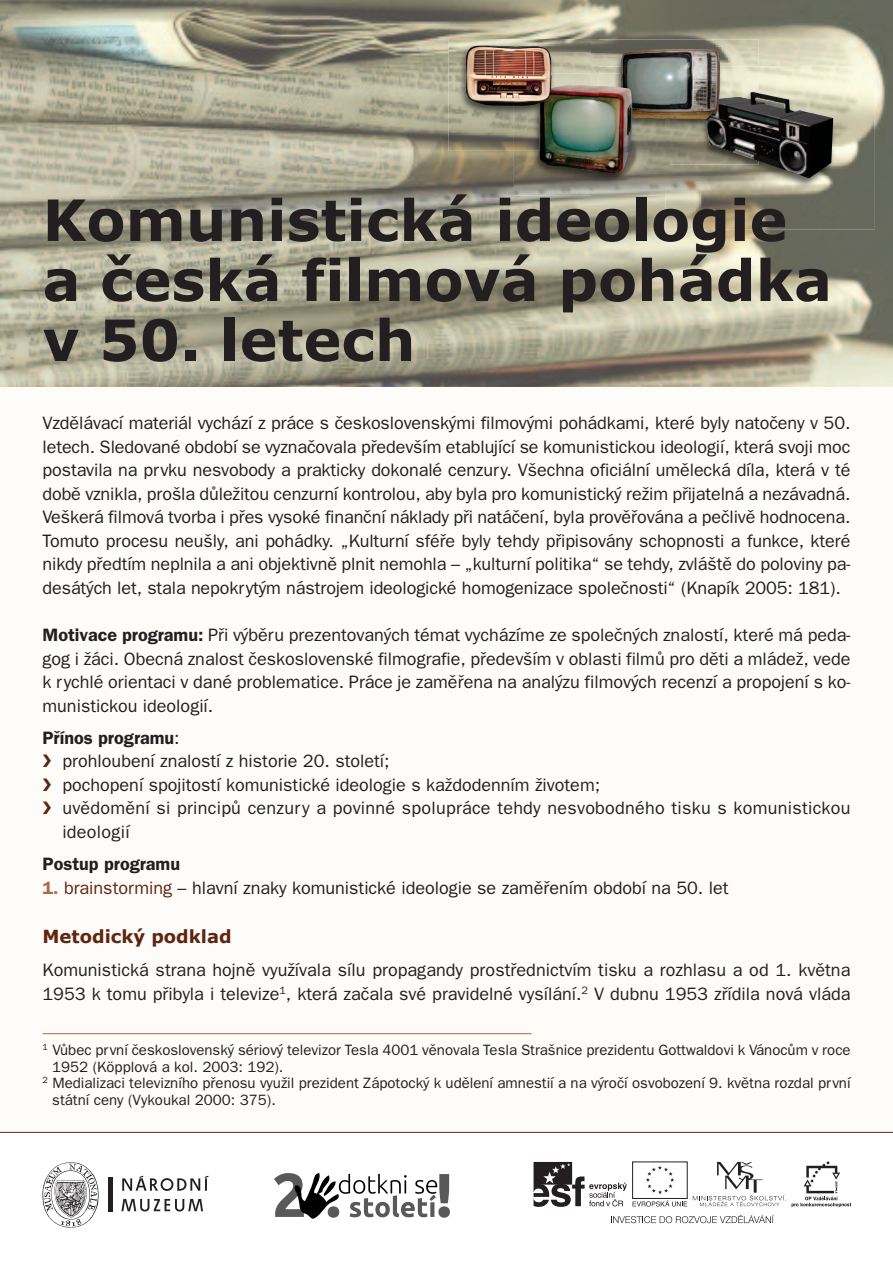
<style>
.page{position:relative;width:893px;height:1263px;background:#fff}
.page>*{position:absolute;margin:0;border:0;box-sizing:border-box;transform-origin:0 0}
.t1{font:700 57px/60px "Verdana";color:#231f20}
.t2{font:18px/23.5px "Franklin Gothic CE";color:#231f20;text-align:justify}
.t3{font:600 18px "Franklin Gothic CE";color:#231f20}
.t4{font:700 18px "Verdana";color:#5f250e}
.t5{font:15px "Franklin Gothic CE";color:#231f20}
.s1{font-weight:600}
.s2{font-weight:400}
.s3{color:#5f250e}
.s4{font-weight:600;color:#a96b49}
</style>
<div class="page">
<div style="left:0;top:0;width:893px;height:1132px;background:#fdfcf8"></div>
<svg style="left:274px;top:1173px;width:176px;height:46px"></svg>
<div style="left:632px;top:1161px;width:56px;height:38px;border:1px solid #231f20"></div>
<svg style="left:693px;top:1161px;width:158px;height:46px"></svg>
<svg style="left:611px;top:1215px;width:163px;height:8px"></svg>
<svg style="left:534px;top:1162px;width:153px;height:45px"></svg>
<svg style="left:122px;top:1176px;width:87px;height:15px"></svg>
<svg style="left:121px;top:1199px;width:82px;height:12px"></svg>
<hr style="left:108px;top:1177px;width:4px;height:35px;background:#231f20">
<svg style="left:42px;top:1162px;width:57px;height:66px"></svg>
<hr style="left:0;top:1132px;width:893px;height:1px;background:#5f250e">
<img style="left:0;top:0;width:893px;height:387px">
<img style="left:665px;top:66px;width:209px;height:164px">
<img style="left:704px;top:92px;width:129px;height:86px">
<img style="left:599px;top:39px;width:160px;height:27px">
<img style="left:670px;top:66px;width:89px;height:98px">
<img style="left:704px;top:92px;width:55px;height:69px">
<img style="left:620px;top:49px;width:100px;height:70px">
<img style="left:514px;top:151px;width:77px;height:45px">
<img style="left:591px;top:164px;width:79px;height:32px">
<img style="left:665px;top:118px;width:5px;height:46px">
<img style="left:621px;top:82px;width:49px;height:36px">
<img style="left:539px;top:85px;width:94px;height:88px">
<img style="left:449px;top:39px;width:150px;height:112px">
<img style="left:514px;top:74px;width:77px;height:77px">
<svg style="left:591px;top:66px;width:8px;height:19px"></svg>
<img style="left:539px;top:85px;width:60px;height:66px">
<img style="left:465px;top:45px;width:86px;height:61px">
<hr style="left:43px;top:1033px;width:488px;height:1px;background:#a96b49">
<h1 class="t1" style="left:43px;top:188px;width:791px">Komunistická ideologie a česká filmová pohádka v 50. letech</h1>
<p class="t2" style="left:43px;top:413px;width:809px">Vzdělávací materiál vychází z práce s československými filmovými pohádkami, které byly natočeny v 50. letech. Sledované období se vyznačovala především etablující se komunistickou ideologií, která svoji moc postavila na prvku nesvobody a prakticky dokonalé cenzury. Všechna oficiální umělecká díla, která v té době vznikla, prošla důležitou cenzurní kontrolou, aby byla pro komunistický režim přijatelná a nezávadná.<br>Veškerá filmová tvorba i přes vysoké finanční náklady při natáčení, byla prověřována a pečlivě hodnocena.<br>Tomuto procesu neušly, ani pohádky. „Kulturní sféře byly tehdy připisovány schopnosti a funkce, které nikdy předtím neplnila a ani objektivně plnit nemohla – „kulturní politika“ se tehdy, zvláště do poloviny pa&shy;desátých let, stala nepokrytým nástrojem ideologické homogenizace společnosti“ (Knapík 2005: 181).</p>
<p class="t2" style="left:43px;top:625px;width:809px"><span class="s1">Motivace programu:</span> Při výběru prezentovaných témat vycházíme ze společných znalostí, které má peda&shy;gog i žáci. Obecná znalost československé filmografie, především v oblasti filmů pro děti a mládež, vede k rychlé orientaci v dané problematice. Práce je zaměřena na analýzu filmových recenzí a propojení s ko&shy;munistickou ideologií.</p>
<p class="t3" style="left:43px;top:731px;width:139px">Přínos programu<span class="s2">:</span></p>
<p class="t2" style="left:43px;top:751px;width:349px"><span class="s3">❯</span> prohloubení znalostí z historie 20. století;</p>
<p class="t2" style="left:43px;top:774px;width:559px"><span class="s3">❯</span> pochopení spojitostí komunistické ideologie s každodenním životem;</p>
<p class="t2" style="left:43px;top:798px;width:809px"><span class="s3">❯</span> uvědomění si principů cenzury a povinné spolupráce tehdy nesvobodného tisku s komunistickou</p>
<p class="t2" style="left:62px;top:821px;width:69px">ideologií</p>
<p class="t3" style="left:43px;top:858px;width:139px">Postup programu</p>
<p class="t2" style="left:43px;top:877px;width:687px"><span class="s4">1.</span> <span class="s3">brainstorming</span> – hlavní znaky komunistické ideologie se zaměřením období na 50. let</p>
<p class="t4" style="left:43px;top:925px;width:191px">Metodický podklad</p>
<p class="t2" style="left:42px;top:959px;width:809px;line-height:24px">Komunistická strana hojně využívala sílu propagandy prostřednictvím tisku a rozhlasu a od 1. května<br>1953 k tomu přibyla i televize<sup>1</sup>, která začala své pravidelné vysílání.<sup>2</sup> V dubnu 1953 zřídila nová vláda</p>
<p class="t5" style="left:43px;top:1045px;width:810px"><sup>1</sup> Vůbec první československý sériový televizor Tesla 4001 věnovala Tesla Strašnice prezidentu Gottwaldovi k Vánocům v roce</p>
<p class="t5" style="left:52px;top:1061px;width:233px">1952 (Köpplová a kol. 2003: 192).</p>
<p class="t5" style="left:43px;top:1078px;width:810px"><sup>2</sup> Medializaci televizního přenosu využil prezident Zápotocký k udělení amnestií a na výročí osvobození 9. května rozdal první</p>
<p class="t5" style="left:52px;top:1094px;width:225px">státní ceny (Vykoukal 2000: 375).</p>
</div>
